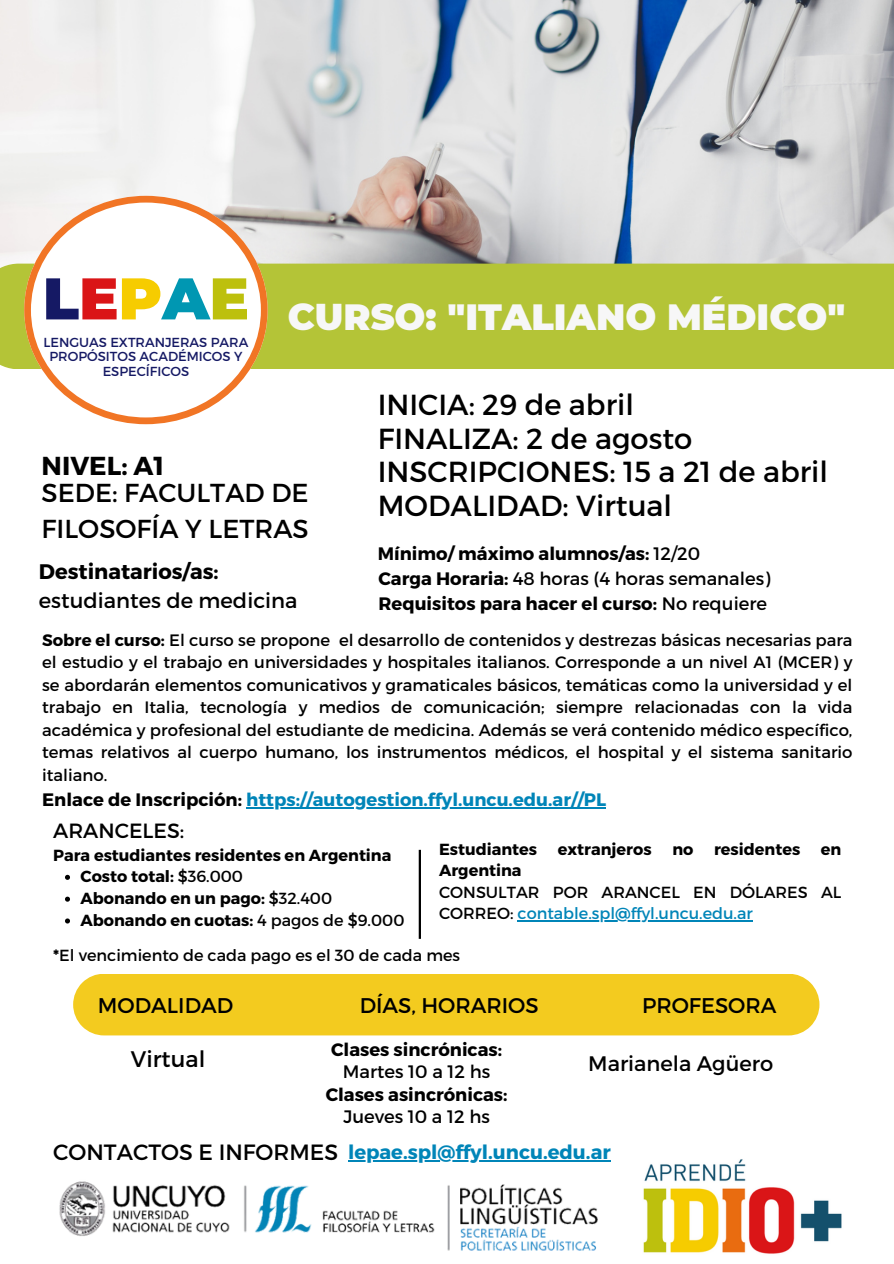
<style>
.page{position:relative;width:894px;height:1264px;background:#fff}
.page>*{position:absolute;margin:0;border:0;box-sizing:border-box;transform-origin:0 0}
.t1{font:900 58.65px "Montserrat";color:#151964}
.t2{font:900 36.45px "Montserrat";color:#f7f7f7}
.t3{font:28.95px "Montserrat";color:#000}
.t4{font:25.95px/36.3px "Montserrat";color:#000}
.t5{font:700 25.95px "Montserrat";color:#000}
.t6{font:22.5px "Montserrat";color:#000}
.t7{font:22.05px "Montserrat";color:#000}
.t8{font:21.3px "Montserrat";color:#000}
.t9{font:21px/29px "Montserrat";color:#000}
.t10{font:20.55px "Montserrat";color:#000}
.t11{font:700 19.5px "Montserrat";color:#0085b8}
.t12{font:700 18px "Montserrat";color:#000}
.t13{font:18px "Montserrat";color:#000}
.t14{font:700 18px "Montserrat";color:#0085b8}
.t15{font:16.5px/22.5px "Montserrat";color:#000;text-align:justify}
.t16{font:700 16.05px "Montserrat";color:#000}
.t17{font:16.05px/21.3px "Montserrat";color:#000}
.t18{font:13.05px/14.4px "Montserrat";color:#151964;text-align:center}
.s1{color:#da1517}
.s2{color:#f6cc00}
.s3{color:#0097b2}
.s4{color:#bdc00d}
.s5{font-weight:400}
.s6{font-weight:700}
.s7{color:#000}
.s8{color:#0085b8}
</style>
<div class="page">
<img style="left:0;top:0;width:893px;height:263px">
<div style="left:73px;top:974px;width:746px;height:61px;background:#f3cb1f"></div>
<img style="left:59px;top:1181px;width:539px;height:70px">
<svg style="left:65px;top:874px;width:5px;height:5px"></svg>
<svg style="left:65px;top:896px;width:5px;height:5px"></svg>
<svg style="left:65px;top:918px;width:5px;height:5px"></svg>
<hr style="left:348px;top:1160px;width:262px;height:1px;background:#0085b8">
<hr style="left:418px;top:849px;width:3px;height:89px;background:#000">
<div style="left:0;top:263px;width:893px;height:106px;background:#b4c437"></div>
<img style="left:643px;top:1159px;width:199px;height:95px">
<hr style="left:517px;top:920px;width:235px;height:1px;background:#0085b8">
<hr style="left:246px;top:807px;width:360px;height:1px;background:#0085b8">
<svg style="left:24px;top:196px;width:243px;height:228px"></svg>
<p class="t1" style="left:43px;top:263px;width:207px">L<span class="s1">E</span><span class="s2">P</span><span class="s3">A</span><span class="s4">E</span></p>
<p class="t18" style="left:43px;top:334px;width:206px">LENGUAS EXTRANJERAS PARA<br>PROPÓSITOS ACADÉMICOS Y<br>ESPECÍFICOS</p>
<p class="t2" style="left:288px;top:295px;width:558px">CURSO: "ITALIANO MÉDICO"</p>
<p class="t5" style="left:42px;top:449px;width:124px">NIVEL: A1</p>
<p class="t4" style="left:42px;top:473px;width:268px">SEDE: FACULTAD DE<br>FILOSOFÍA Y LETRAS</p>
<h6 class="t3" style="left:378px;top:386px;width:257px">INICIA: 29 de abril</h6>
<h6 class="t3" style="left:378px;top:420px;width:316px">FINALIZA: 2 de agosto</h6>
<p class="t3" style="left:378px;top:452px;width:451px">INSCRIPCIONES: 15 a 21 de abril</p>
<p class="t3" style="left:378px;top:487px;width:296px">MODALIDAD: Virtual</p>
<h2 class="t12" style="left:378px;top:542px;width:324px">Mínimo/ máximo alumnos/as: <span class="s5">12/20</span></h2>
<h3 class="t13" style="left:378px;top:566px;width:393px"><span class="s6">Carga Horaria:</span> 48 horas (4 horas semanales)</h3>
<h3 class="t12" style="left:378px;top:591px;width:390px">Requisitos para hacer el curso: <span class="s5">No requiere</span></h3>
<p class="t9" style="left:39px;top:556px;width:260px"><span class="s6">Destinatarios/as: </span>estudiantes de medicina</p>
<h6 class="t15" style="left:42px;top:627px;width:811px"><span class="s6">Sobre el curso:</span> El curso se propone el desarrollo de contenidos y destrezas básicas necesarias para el estudio y el trabajo en universidades y hospitales italianos. Corresponde a un nivel A1 (MCER) y se abordarán elementos comunicativos y gramaticales básicos, temáticas como la universidad y el trabajo en Italia, tecnología y medios de comunicación; siempre relacionadas con la vida académica y profesional del estudiante de medicina. Además se verá contenido médico específico, temas relativos al cuerpo humano, los instrumentos médicos, el hospital y el sistema sanitario italiano.</h6>
<p class="t14" style="left:42px;top:788px;width:565px"><span class="s7">Enlace de Inscripción:</span> https://autogestion.ffyl.uncu.edu.ar//PL</p>
<h4 class="t10" style="left:53px;top:817px;width:132px">ARANCELES:</h4>
<h3 class="t16" style="left:53px;top:844px;width:339px">Para estudiantes residentes en Argentina</h3>
<h5 class="t16" style="left:80px;top:866px;width:164px">Costo total: <span class="s5">$36.000</span></h5>
<h3 class="t16" style="left:80px;top:888px;width:253px">Abonando en un pago: <span class="s5">$32.400</span></h3>
<p class="t16" style="left:80px;top:909px;width:325px">Abonando en cuotas: <span class="s5">4 pagos de $9.000</span></p>
<p class="t17" style="left:53px;top:944px;width:408px"><span class="s6">*</span>El vencimiento de cada pago es el 30 de cada mes</p>
<p class="t8" style="left:98px;top:992px;width:137px">MODALIDAD</p>
<p class="t8" style="left:359px;top:992px;width:180px">DÍAS, HORARIOS</p>
<p class="t8" style="left:642px;top:992px;width:136px">PROFESORA</p>
<p class="t6" style="left:131px;top:1044px;width:76px">Virtual</p>
<p class="t16" style="left:439px;top:839px;width:99px">Estudiantes</p>
<p class="t16" style="left:557px;top:839px;width:95px">extranjeros</p>
<p class="t16" style="left:672px;top:839px;width:23px">no</p>
<p class="t16" style="left:714px;top:839px;width:88px">residentes</p>
<p class="t16" style="left:820px;top:839px;width:22px">en</p>
<p class="t16" style="left:439px;top:860px;width:84px">Argentina</p>
<p class="t17" style="left:439px;top:880px;width:404px">CONSULTAR POR ARANCEL EN DÓLARES AL<br>CORREO: <span class="s8">contable.spl@ffyl.uncu.edu.ar</span></p>
<p class="t12" style="left:331px;top:1037px;width:172px">Clases sincrónicas:</p>
<p class="t13" style="left:343px;top:1060px;width:149px">Martes 10 a 12 hs</p>
<p class="t12" style="left:325px;top:1082px;width:183px">Clases asincrónicas:</p>
<p class="t13" style="left:343px;top:1105px;width:148px">Jueves 10 a 12 hs</p>
<p class="t9" style="left:588px;top:1047px;width:186px">Marianela Agüero</p>
<p class="t7" style="left:53px;top:1137px;width:286px">CONTACTOS E INFORMES</p>
<p class="t11" style="left:348px;top:1139px;width:264px">lepae.spl@ffyl.uncu.edu.ar</p>
</div>
